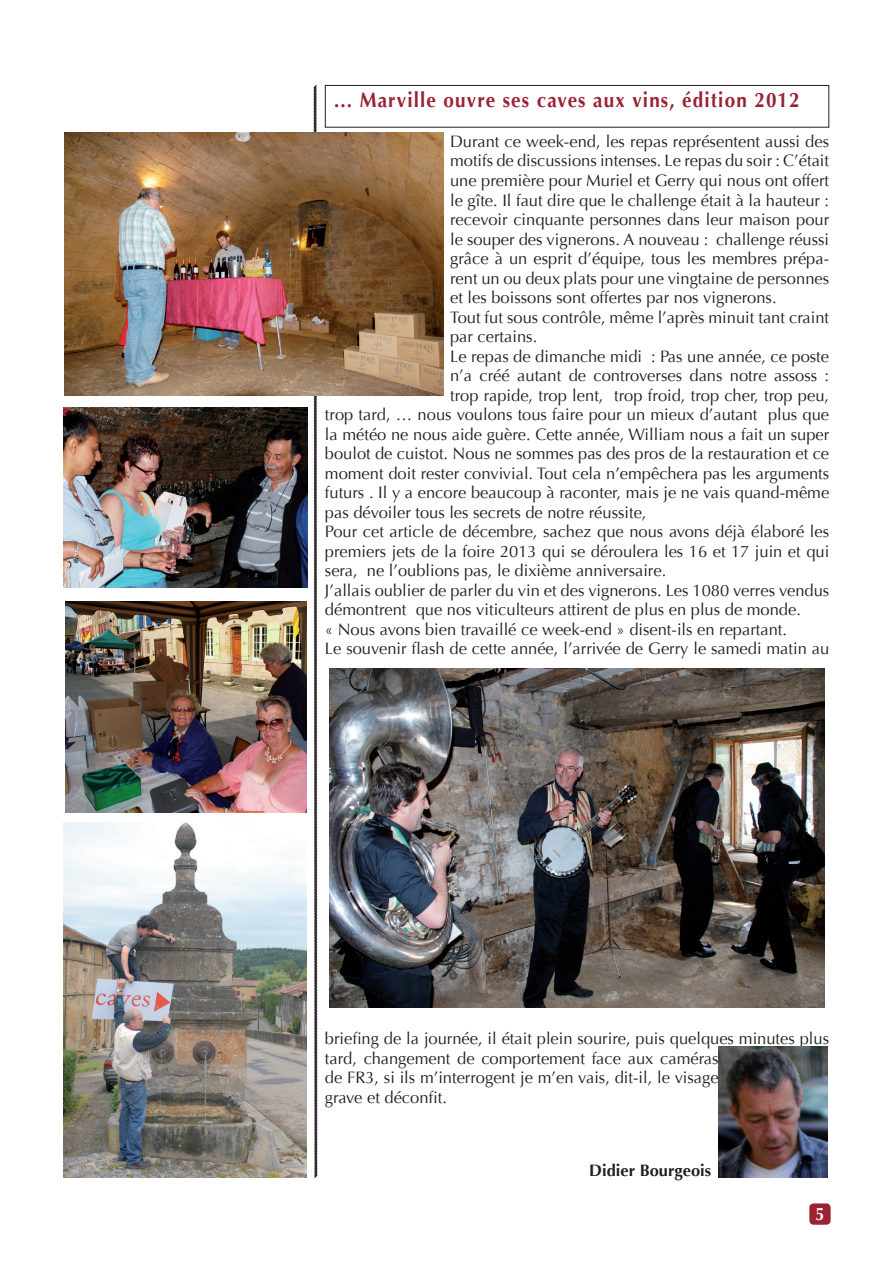
<style>
.page{position:relative;width:893px;height:1263px;background:#fff}
.page>*{position:absolute;margin:0;border:0;box-sizing:border-box;transform-origin:0 0}
.t1{font:700 21px "Optima";letter-spacing:.06em;color:#9a2232;scale:.9 1}
.t2{font:700 18px "Optima";color:#fff;scale:.9 1}
.t3{font:16.5px/19.5px "Optima";color:#231f20}
.t4{font:700 16.5px "Optima";color:#231f20}
</style>
<div class="page">
<div style="left:809px;top:1203px;width:22px;height:22px;background:#9a2232;border-radius:4px"></div>
<svg style="left:313px;top:85px;width:5px;height:1093px"></svg>
<div style="left:325px;top:85px;width:504px;height:43px;border:1px solid #241e1b"></div>
<img style="left:65px;top:601px;width:242px;height:212px">
<img style="left:64px;top:408px;width:243px;height:179px">
<img style="left:329px;top:669px;width:496px;height:339px">
<img style="left:719px;top:1046px;width:109px;height:132px">
<img style="left:65px;top:133px;width:378px;height:263px">
<img style="left:64px;top:823px;width:243px;height:355px">
<p class="t1" style="left:334px;top:88px;width:519px">... Marville ouvre ses caves aux vins, édition 2012</p>
<p class="t3" style="left:450px;top:132px;width:380px">Durant ce week-end, les repas représentent aussi des</p>
<p class="t3" style="left:450px;top:151px;width:380px">motifs de discussions intenses. Le repas du soir : C’était</p>
<p class="t3" style="left:450px;top:171px;width:381px">une première pour Muriel et Gerry qui nous ont offert</p>
<p class="t3" style="left:450px;top:190px;width:380px">le gîte. Il faut dire que le challenge était à la hauteur :</p>
<p class="t3" style="left:450px;top:210px;width:381px">recevoir cinquante personnes dans leur maison pour</p>
<p class="t3" style="left:450px;top:229px;width:381px">le souper des vignerons. A nouveau : challenge réussi</p>
<p class="t3" style="left:450px;top:249px;width:381px">grâce à un esprit d’équipe, tous les membres prépa-</p>
<p class="t3" style="left:450px;top:268px;width:381px">rent un ou deux plats pour une vingtaine de personnes</p>
<p class="t3" style="left:450px;top:288px;width:328px">et les boissons sont offertes par nos vignerons.</p>
<p class="t3" style="left:450px;top:307px;width:381px">Tout fut sous contrôle, même l’après minuit tant craint</p>
<p class="t3" style="left:450px;top:327px;width:89px">par certains.</p>
<p class="t3" style="left:450px;top:346px;width:380px">Le repas de dimanche midi : Pas une année, ce poste</p>
<p class="t3" style="left:450px;top:366px;width:381px">n’a créé autant de controverses dans notre assoss :</p>
<p class="t3" style="left:450px;top:385px;width:380px">trop rapide, trop lent, trop froid, trop cher, trop peu,</p>
<p class="t3" style="left:325px;top:405px;width:506px">trop tard, … nous voulons tous faire pour un mieux d’autant plus que</p>
<p class="t3" style="left:325px;top:424px;width:506px">la météo ne nous aide guère. Cette année, William nous a fait un super</p>
<p class="t3" style="left:325px;top:444px;width:506px">boulot de cuistot. Nous ne sommes pas des pros de la restauration et ce</p>
<p class="t3" style="left:325px;top:463px;width:506px">moment doit rester convivial. Tout cela n’empêchera pas les arguments</p>
<p class="t3" style="left:325px;top:483px;width:506px">futurs . Il y a encore beaucoup à raconter, mais je ne vais quand-même</p>
<p class="t3" style="left:325px;top:502px;width:323px">pas dévoiler tous les secrets de notre réussite,</p>
<p class="t3" style="left:325px;top:522px;width:506px">Pour cet article de décembre, sachez que nous avons déjà élaboré les</p>
<p class="t3" style="left:325px;top:541px;width:506px">premiers jets de la foire 2013 qui se déroulera les 16 et 17 juin et qui</p>
<p class="t3" style="left:325px;top:561px;width:343px">sera, ne l’oublions pas, le dixième anniversaire.</p>
<p class="t3" style="left:325px;top:580px;width:506px">J’allais oublier de parler du vin et des vignerons. Les 1080 verres vendus</p>
<p class="t3" style="left:325px;top:600px;width:477px">démontrent que nos viticulteurs attirent de plus en plus de monde.</p>
<p class="t3" style="left:325px;top:619px;width:464px">« Nous avons bien travaillé ce week-end » disent-ils en repartant.</p>
<p class="t3" style="left:325px;top:639px;width:506px">Le souvenir flash de cette année, l’arrivée de Gerry le samedi matin au</p>
<p class="t3" style="left:325px;top:1029px;width:506px">briefing de la journée, il était plein sourire, puis quelques minutes plus tard, changement de comportement face aux caméras<br>de FR3, si ils m’interrogent je m’en vais, dit-il, le visage<br>grave et déconfit.</p>
<p class="t4" style="left:589px;top:1160px;width:123px">Didier Bourgeois</p>
<p class="t2" style="left:816px;top:1203px;width:12px">5</p>
</div>
